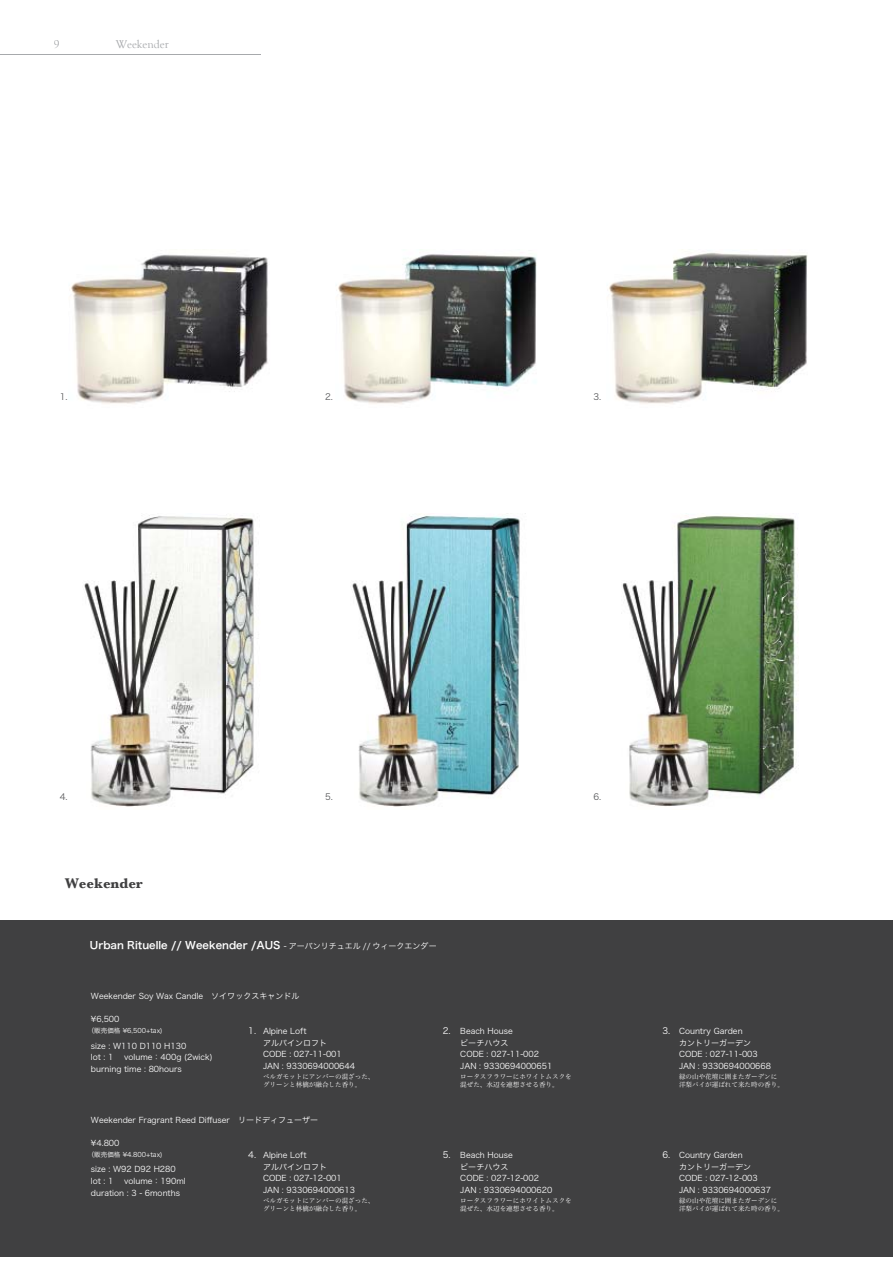
<style>
.page{position:relative;width:893px;height:1263px;background:#fff}
.page>*{position:absolute;margin:0;border:0;box-sizing:border-box;transform-origin:0 0}
.t1{font:700 14.55px "Baskerville";color:#404041}
.t2{font:11.7px "Goudy Old Style T";color:#a7a9ac}
.t3{font:10.2px "Hira Kaku Pro W6 90 msp RKSJ H";color:#fff}
.t4{font:8.7px "Hira Kaku Pro W3 90 msp RKSJ H";color:#fff}
.t5{font:8.7px "Hira Kaku Pro W3 90 msp RKSJ H";color:#58595b}
.t6{font:7.95px/11.7px "Hira Kaku Pro W3 90 msp RKSJ H";color:#fff}
.t7{font:6.6px/7.9px "Hira Min Pro W3 90 msp RKSJ H";color:#fff}
.t8{font:6.6px "Hira Kaku Pro W3 90 msp RKSJ H";color:#fff}
.s1{font-family:"Hira Kaku Pro W3 90 msp RKSJ H";font-size:7.95px}
</style>
<div class="page">
<img style="left:84px;top:515px;width:172px;height:292px">
<img style="left:352px;top:513px;width:174px;height:294px">
<img style="left:622px;top:515px;width:177px;height:292px">
<div style="left:0;top:920px;width:893px;height:337px;background:#404041"></div>
<img style="left:71px;top:254px;width:197px;height:150px">
<img style="left:338px;top:254px;width:199px;height:150px">
<img style="left:609px;top:249px;width:199px;height:155px">
<hr style="left:0;top:55px;width:260px;height:1px;background:#a7a9ac">
<h2 class="t2" style="left:54px;top:38px;width:7px">9</h2>
<h2 class="t2" style="left:116px;top:38px;width:54px">Weekender</h2>
<p class="t5" style="left:60px;top:393px;width:9px">1.</p>
<p class="t5" style="left:325px;top:393px;width:9px">2.</p>
<p class="t5" style="left:593px;top:393px;width:9px">3.</p>
<p class="t5" style="left:60px;top:793px;width:9px">4.</p>
<p class="t5" style="left:325px;top:793px;width:9px">5.</p>
<p class="t5" style="left:593px;top:793px;width:9px">6.</p>
<h1 class="t1" style="left:65px;top:875px;width:79px">Weekender</h1>
<p class="t3" style="left:90px;top:942px;width:348px">Urban Rituelle // Weekender /AUS <span class="s1">- アーバンリチュエル // ウィークエンダー</span></p>
<p class="t6" style="left:91px;top:991px;width:210px">Weekender Soy Wax Candle　ソイワックスキャンドル</p>
<p class="t6" style="left:91px;top:1015px;width:30px">¥6,500</p>
<p class="t8" style="left:88px;top:1028px;width:76px">（販売価格 ¥6,500+tax)</p>
<p class="t6" style="left:91px;top:1041px;width:97px">size : W110 D110 H130 lot : 1</p>
<p class="t4" style="left:662px;top:1027px;width:9px">3.</p>
<p class="t4" style="left:443px;top:1027px;width:9px">2.</p>
<p class="t6" style="left:679px;top:1026px;width:94px">Country Garden<br>カントリーガーデン<br>CODE : 027-11-003<br>JAN : 9330694000668</p>
<p class="t4" style="left:248px;top:1027px;width:9px">1.</p>
<p class="t6" style="left:460px;top:1026px;width:94px">Beach House<br>ビーチハウス<br>CODE : 027-11-002<br>JAN : 9330694000651</p>
<p class="t6" style="left:263px;top:1026px;width:94px">Alpine Loft<br>アルパインロフト<br>CODE : 027-11-001<br>JAN : 9330694000644</p>
<p class="t6" style="left:91px;top:1052px;width:123px;text-indent:33px">volume：400g (2wick) burning time : 80hours</p>
<p class="t7" style="left:263px;top:1074px;width:113px">ベルガモットにアンバーの混ざった、グリーンと林檎が融合した香り。</p>
<p class="t7" style="left:460px;top:1074px;width:113px">ロータスフラワーにホワイトムスクを混ぜた、水辺を連想させる香り。</p>
<p class="t7" style="left:679px;top:1074px;width:106px">緑の山や花壇に囲またガーデンに洋梨パイが運ばれて来た時の香り。</p>
<p class="t6" style="left:91px;top:1115px;width:229px">Weekender Fragrant Reed Diffuser　リードディフューザー</p>
<p class="t6" style="left:91px;top:1138px;width:30px">¥4.800</p>
<p class="t8" style="left:88px;top:1152px;width:76px">（販売価格 ¥4.800+tax)</p>
<p class="t6" style="left:91px;top:1165px;width:86px">size : W92 D92 H280 lot : 1</p>
<p class="t4" style="left:662px;top:1151px;width:9px">6.</p>
<p class="t4" style="left:443px;top:1151px;width:9px">5.</p>
<p class="t6" style="left:679px;top:1150px;width:94px">Country Garden<br>カントリーガーデン<br>CODE : 027-12-003<br>JAN : 9330694000637</p>
<p class="t4" style="left:248px;top:1151px;width:9px">4.</p>
<p class="t6" style="left:460px;top:1150px;width:94px">Beach House<br>ビーチハウス<br>CODE : 027-12-002<br>JAN : 9330694000620</p>
<p class="t6" style="left:263px;top:1150px;width:94px">Alpine Loft<br>アルパインロフト<br>CODE : 027-12-001<br>JAN : 9330694000613</p>
<p class="t6" style="left:91px;top:1176px;width:96px;text-indent:33px">volume：190ml duration : 3 - 6months</p>
<p class="t7" style="left:263px;top:1198px;width:113px">ベルガモットにアンバーの混ざった、グリーンと林檎が融合した香り。</p>
<p class="t7" style="left:460px;top:1198px;width:113px">ロータスフラワーにホワイトムスクを混ぜた、水辺を連想させる香り。</p>
<p class="t7" style="left:679px;top:1198px;width:106px">緑の山や花壇に囲またガーデンに洋梨パイが運ばれて来た時の香り。</p>
</div>
